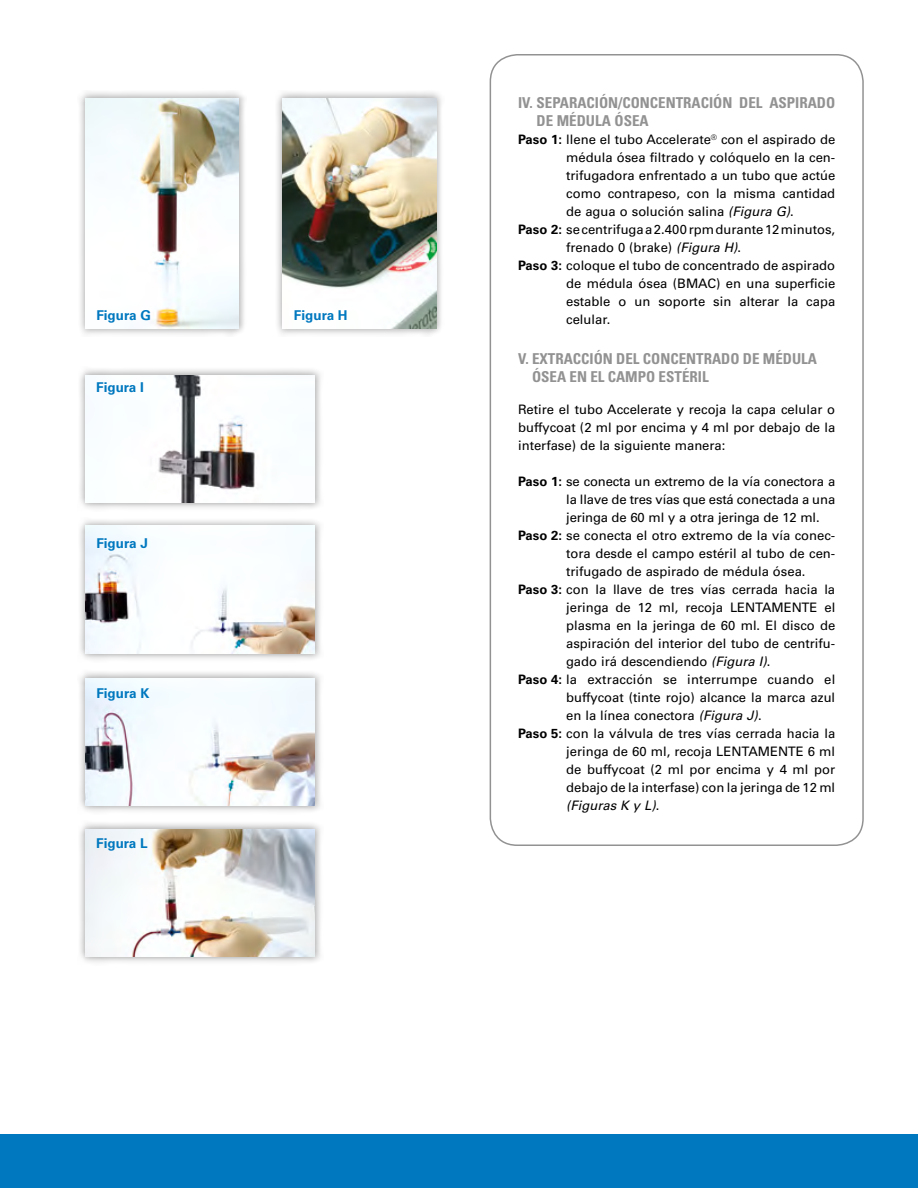
<style>
.page{position:relative;width:918px;height:1188px;background:#fff}
.page>*{position:absolute;margin:0;border:0;box-sizing:border-box;transform-origin:0 0}
.Titular_2{font:700 condensed 15px/18px "Univers LT Std";color:#929292}
.Nota{font:700 condensed 15px/18px "Univers LT Std";color:#929292}
.Título__pie_de_foto{font:700 13.5px "Univers LT Std";color:#0078bf}
.Texto_normal{font:13.05px/18px "Univers LT Std";color:#000;text-align:justify}
.s1{font-weight:700}
.s2{font-style:italic}
</style>
<div class="page">
<div style="left:0;top:1134px;width:918px;height:54px;background:#0078bf"></div>
<div style="left:275px;top:90px;width:170px;height:246px;background:#000;opacity:.35"></div>
<img style="left:283px;top:99px;width:153px;height:229px">
<div style="left:77px;top:90px;width:170px;height:246px;background:#000;opacity:.35"></div>
<img style="left:85px;top:99px;width:153px;height:229px">
<div style="left:77px;top:366px;width:246px;height:146px;background:#000;opacity:.35"></div>
<img style="left:85px;top:375px;width:230px;height:128px">
<div style="left:77px;top:517px;width:246px;height:145px;background:#000;opacity:.35"></div>
<img style="left:85px;top:526px;width:230px;height:128px">
<div style="left:77px;top:669px;width:246px;height:146px;background:#000;opacity:.35"></div>
<img style="left:85px;top:678px;width:230px;height:128px">
<div style="left:77px;top:820px;width:246px;height:146px;background:#000;opacity:.35"></div>
<img style="left:85px;top:829px;width:230px;height:128px">
<div style="left:490px;top:54px;width:374px;height:792px;border:2px solid #929292;border-radius:27px"></div>
<p class="Título__pie_de_foto" style="left:96px;top:307px;width:56px">Figura G</p>
<p class="Título__pie_de_foto" style="left:294px;top:307px;width:55px">Figura H</p>
<p class="Título__pie_de_foto" style="left:96px;top:379px;width:49px">Figura I</p>
<p class="Título__pie_de_foto" style="left:96px;top:535px;width:53px">Figura J</p>
<p class="Título__pie_de_foto" style="left:96px;top:685px;width:55px">Figura K</p>
<p class="Título__pie_de_foto" style="left:96px;top:835px;width:53px">Figura L</p>
<p class="Nota" style="left:537px;top:94px;width:300px;text-indent:-18px">IV. SEPARACIÓN/CONCENTRACIÓN DEL ASPIRADO<br>DE MÉDULA ÓSEA</p>
<p class="Texto_normal" style="left:566px;top:130px;width:271px;text-indent:-48px"><span class="s1">Paso 1:</span> llene el tubo Accelerate<sup>®</sup> con el aspirado de médula ósea filtrado y colóquelo en la cen&shy;trifugadora enfrentado a un tubo que actúe como contrapeso, con la misma cantidad de agua o solución salina <span class="s2">(Figura G)</span>.</p>
<p class="Texto_normal" style="left:566px;top:220px;width:271px;text-indent:-48px"><span class="s1">Paso 2:</span> se centrifuga a 2.400 rpm durante 12 minutos, frenado 0 (brake) <span class="s2">(Figura H)</span>.</p>
<p class="Texto_normal" style="left:566px;top:256px;width:271px;text-indent:-48px"><span class="s1">Paso 3:</span> coloque el tubo de concentrado de aspirado de médula ósea (BMAC) en una superficie estable o un soporte sin alterar la capa celular.</p>
<p class="Titular_2" style="left:532px;top:350px;width:287px;text-indent:-14px">V. EXTRACCIÓN DEL CONCENTRADO DE MÉDULA<br>ÓSEA EN EL CAMPO ESTÉRIL</p>
<p class="Texto_normal" style="left:518px;top:400px;width:319px">Retire el tubo Accelerate y recoja la capa celular o buffycoat (2 ml por encima y 4 ml por debajo de la interfase) de la siguiente manera:</p>
<p class="Texto_normal" style="left:566px;top:472px;width:271px;text-indent:-48px"><span class="s1">Paso 1:</span> se conecta un extremo de la vía conectora a la llave de tres vías que está conectada a una jeringa de 60 ml y a otra jeringa de 12 ml.</p>
<p class="Texto_normal" style="left:566px;top:526px;width:271px;text-indent:-48px"><span class="s1">Paso 2:</span> se conecta el otro extremo de la vía conec&shy;tora desde el campo estéril al tubo de cen&shy;trifugado de aspirado de médula ósea.</p>
<p class="Texto_normal" style="left:566px;top:580px;width:271px;text-indent:-48px"><span class="s1">Paso 3:</span> con la llave de tres vías cerrada hacia la jeringa de 12 ml, recoja LENTAMENTE el plasma en la jeringa de 60 ml. El disco de aspiración del interior del tubo de centrifu&shy;gado irá descendiendo <span class="s2">(Figura I)</span>.</p>
<p class="Texto_normal" style="left:566px;top:670px;width:271px;text-indent:-48px"><span class="s1">Paso 4:</span> la extracción se interrumpe cuando el buffycoat (tinte rojo) alcance la marca azul en la línea conectora <span class="s2">(Figura J)</span>.</p>
<p class="Texto_normal" style="left:566px;top:724px;width:271px;text-indent:-48px"><span class="s1">Paso 5:</span> con la válvula de tres vías cerrada hacia la jeringa de 60 ml, recoja LENTAMENTE 6 ml de buffycoat (2 ml por encima y 4 ml por debajo de la interfase) con la jeringa de 12 ml <span class="s2">(Figuras K y L)</span>.</p>
</div>
